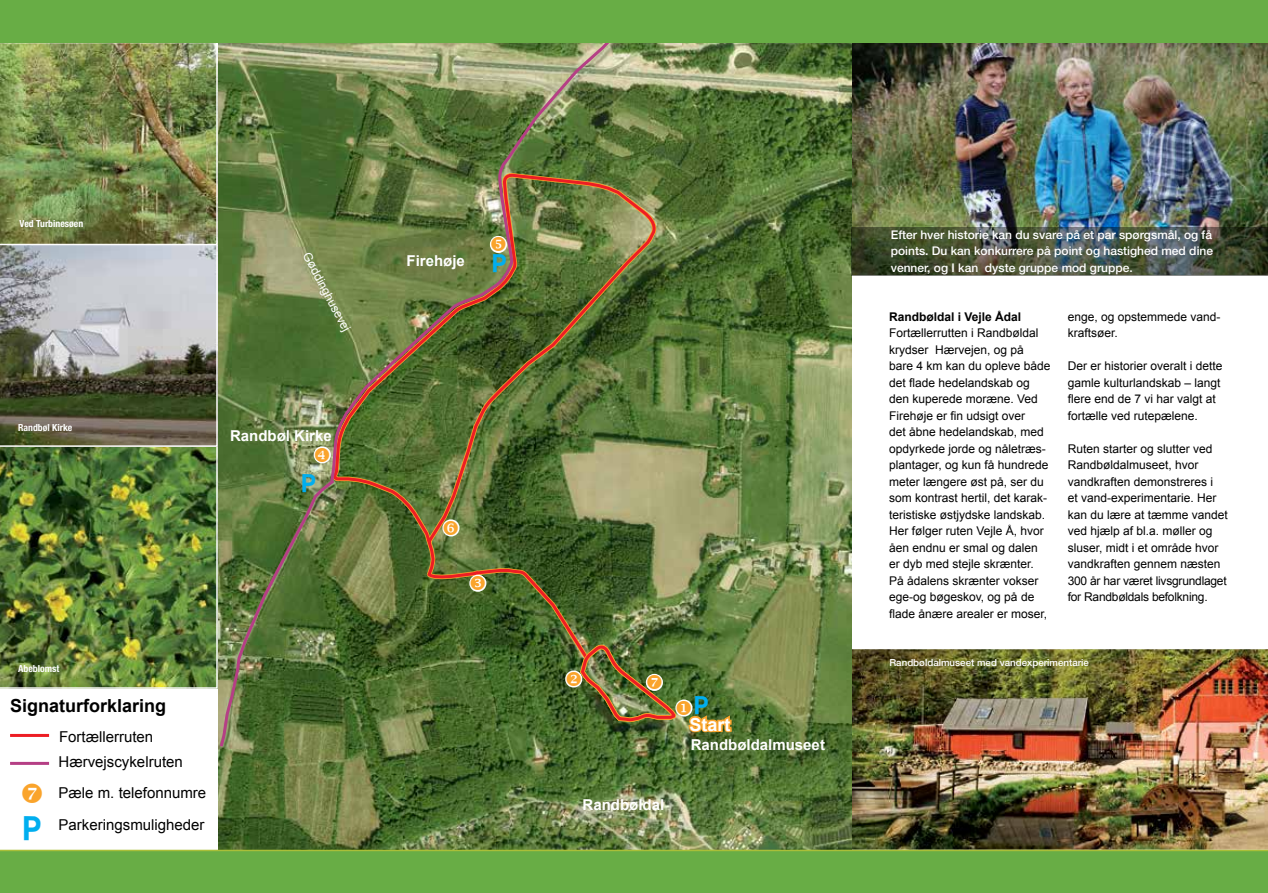
<style>
.page{position:relative;width:1268px;height:893px;background:#fff}
.page>*{position:absolute;margin:0;border:0;box-sizing:border-box;transform-origin:0 0}
.t1{font:40.5px "Kortpic 2";color:#00aeef;scale:.91 1}
.t2{font:30.45px "Kortpic 2";color:#00aeef;scale:.94 1}
.t3{font:700 18px "Arial";color:#000}
.t4{font:700 18px "Arial";color:#fff}
.t5{font:15px/25px "Arial";color:#000}
.t6{font:700 15px "Arial";color:#fff}
.t7{font:12px/16.5px "Arial";color:#000}
.t8{font:500 12px/16.5px "Helvetica Neue";color:#fff;text-align:justify}
.t9{font:700 12px "Arial";color:#000}
.t10{font:12px "Arial";color:#fff}
.t11{font:500 9.75px "Helvetica Neue";color:#fff}
.t12{font:700 condensed 9.75px "Helvetica Neue";color:#fff}
</style>
<div class="page">
<img style="left:850px;top:43px;width:417px;height:234px">
<img style="left:850px;top:648px;width:417px;height:202px">
<img style="left:217px;top:43px;width:633px;height:807px">
<img style="left:850px;top:227px;width:417px;height:48px">
<svg style="left:337px;top:172px;width:320px;height:424px;background:#64723d"></svg>
<img style="left:0;top:447px;width:218px;height:242px">
<img style="left:0;top:43px;width:218px;height:404px">
<div style="left:0;top:850px;width:1267px;height:43px;background:#68ad45"></div>
<hr style="left:10px;top:762px;width:39px;height:3px;background:#b53f85">
<hr style="left:10px;top:734px;width:39px;height:3px;background:#ed1d24">
<svg style="left:217px;top:477px;width:120px;height:273px;background:#647946"></svg>
<svg style="left:328px;top:43px;width:299px;height:442px;background:#6a7943"></svg>
<div style="left:0;top:0;width:1267px;height:43px;background:#68ad45"></div>
<svg style="left:311px;top:443px;width:22px;height:22px"></svg>
<svg style="left:487px;top:234px;width:22px;height:20px"></svg>
<svg style="left:440px;top:517px;width:21px;height:21px"></svg>
<svg style="left:422px;top:565px;width:311px;height:170px;background:#596b33"></svg>
<p class="t12" style="left:20px;top:218px;width:65px">Ved Turbinesøen</p>
<p class="t12" style="left:18px;top:421px;width:56px">Randbøl Kirke</p>
<p class="t10" style="left:313px;top:249px;width:89px;rotate:62deg">Gøddinghusevej</p>
<p class="t6" style="left:230px;top:425px;width:103px">Randbøl Kirke</p>
<h2 class="t2" style="left:297px;top:467px;width:27px">í</h2>
<p class="t6" style="left:406px;top:250px;width:60px">Firehøje</p>
<h2 class="t2" style="left:487px;top:247px;width:27px">í</h2>
<p class="t12" style="left:18px;top:662px;width:43px">Abeblomst</p>
<h3 class="t3" style="left:10px;top:693px;width:158px">Signaturforklaring</h3>
<h1 class="t1" style="left:17px;top:806px;width:36px">í</h1>
<p class="t5" style="left:59px;top:724px;width:126px">Fortællerruten<br>Hærvejscykelruten</p>
<p class="t5" style="left:59px;top:777px;width:149px;line-height:31.7px">Pæle m. telefonnumre<br>Parkeringsmuligheder</p>
<p class="t6" style="left:582px;top:795px;width:83px">Randbøldal</p>
<h2 class="t2" style="left:689px;top:689px;width:27px">í</h2>
<p class="t6" style="left:690px;top:735px;width:136px">Randbøldalmuseet</p>
<h3 class="t4" style="left:689px;top:712px;width:43px">Start</h3>
<p class="t8" style="left:890px;top:226px;width:324px">Efter hver historie kan du svare på et par spørgsmål, og få points. Du kan konkurrere på point og hastighed med dine venner, og I kan dyste gruppe mod gruppe.</p>
<p class="t9" style="left:888px;top:309px;width:134px">Randbøldal i Vejle Ådal</p>
<p class="t7" style="left:888px;top:325px;width:163px">Fortællerrutten i Randbøldal krydser Hærvejen, og på bare 4 km kan du opleve både det flade hedelandskab og den kuperede moræne. Ved<br>Firehøje er fin udsigt over<br>det åbne hedelandskab, med opdyrkede jorde og nåletræs&shy;plantager, og kun få hundrede meter længere øst på, ser du som kontrast hertil, det karak&shy;teristiske østjydske landskab.<br>Her følger ruten Vejle Å, hvor åen endnu er smal og dalen er dyb med stejle skrænter.<br>På ådalens skrænter vokser ege-og bøgeskov, og på de flade ånære arealer er moser,</p>
<p class="t7" style="left:1067px;top:308px;width:154px">enge, og opstemmede vand&shy;kraftsøer.</p>
<p class="t7" style="left:1067px;top:358px;width:156px">Der er historier overalt i dette gamle kulturlandskab – langt flere end de 7 vi har valgt at fortælle ved rutepælene.</p>
<p class="t7" style="left:1067px;top:440px;width:162px">Ruten starter og slutter ved<br>Randbøldalmuseet, hvor vandkraften demonstreres i<br>et vand-experimentarie. Her kan du lære at tæmme vandet ved hjælp af bl.a. møller og sluser, midt i et område hvor vandkraften gennem næsten<br>300 år har været livsgrundlaget for Randbøldals befolkning.</p>
<p class="t11" style="left:889px;top:657px;width:201px">Randbøldalmuseet med vandexperimentarie</p>
</div>
